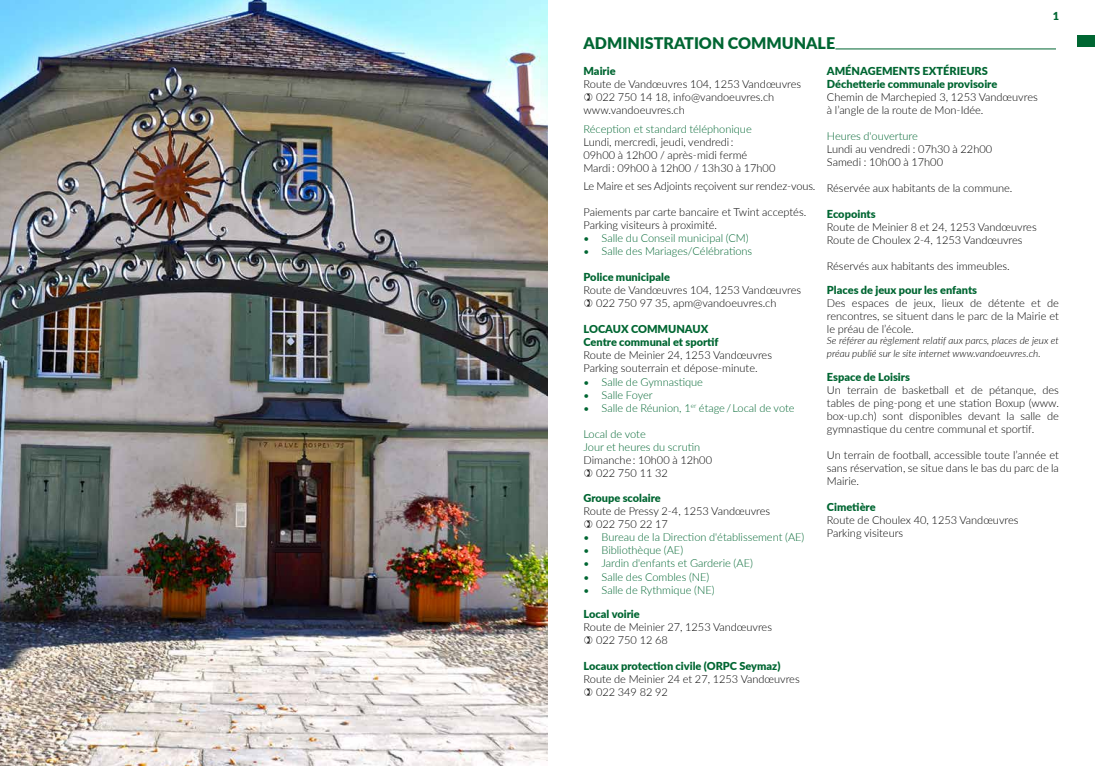
<style>
.page{position:relative;width:1095px;height:766px;background:#fff}
.page>*{position:absolute;margin:0;border:0;box-sizing:border-box;transform-origin:0 0}
.t1{font:900 16px "Lato";color:#006632}
.t2{font:300 11px/13px "Lato";color:#000}
.t3{font:300 11px/13px "Lato";color:#006632}
.t4{font:900 11px/13px "Lato";color:#006632}
.t5{font:italic 300 10px/13px "Lato";color:#000}
.s1{font-weight:400;font-size:10px}
.s2{font-weight:900}
</style>
<div class="page">
<div style="left:1077px;top:35px;width:17px;height:12px;background:#006632"></div>
<hr style="left:835px;top:49px;width:220px;height:1px;background:#006632">
<img style="left:0;top:0;width:547px;height:765px">
<p class="t4" style="left:1052px;top:9px;width:8px">1</p>
<h1 class="t1" style="left:583px;top:31px;width:253px">ADMINISTRATION COMMUNALE</h1>
<p class="t4" style="left:583px;top:64px;width:34px">Mairie</p>
<p class="t2" style="left:583px;top:77px;width:219px">Route de Vandœuvres 104, 1253 Vandœuvres</p>
<p class="t2" style="left:596px;top:90px;width:180px">022 750 14 18, info@vandoeuvres.ch</p>
<p class="t2" style="left:583px;top:103px;width:103px">www.vandoeuvres.ch</p>
<p class="t3" style="left:583px;top:122px;width:170px">Réception et standard téléphonique</p>
<p class="t2" style="left:583px;top:135px;width:193px">Lundi, mercredi, jeudi, vendredi :<br>09h00 à 12h00 / après-midi fermé<br>Mardi : 09h00 à 12h00 / 13h30 à 17h00</p>
<p class="t2" style="left:583px;top:179px;width:233px">Le Maire et ses Adjoints reçoivent sur rendez-vous.</p>
<p class="t2" style="left:583px;top:205px;width:224px">Paiements par carte bancaire et Twint acceptés.<br>Parking visiteurs à proximité.</p>
<p class="t3" style="left:583px;top:231px;width:167px"><span class="s1">•</span> Salle du Conseil municipal (CM)</p>
<p class="t3" style="left:583px;top:244px;width:170px"><span class="s1">•</span> Salle des Mariages/Célébrations</p>
<p class="t4" style="left:583px;top:270px;width:88px">Police municipale</p>
<p class="t2" style="left:596px;top:283px;width:207px;text-indent:-12px">Route de Vandœuvres 104, 1253 Vandœuvres<br>022 750 97 35, apm@vandoeuvres.ch</p>
<p class="t4" style="left:583px;top:322px;width:137px">LOCAUX COMMUNAUX<br>Centre communal et sportif</p>
<p class="t2" style="left:583px;top:348px;width:190px">Route de Meinier 24, 1253 Vandœuvres<br>Parking souterrain et dépose-minute.</p>
<p class="t3" style="left:583px;top:375px;width:121px"><span class="s1">•</span> Salle de Gymnastique</p>
<p class="t3" style="left:583px;top:388px;width:71px"><span class="s1">•</span> Salle Foyer</p>
<p class="t3" style="left:583px;top:401px;width:212px"><span class="s1">•</span> Salle de Réunion, 1<sup>er</sup> étage / Local de vote</p>
<p class="t3" style="left:583px;top:427px;width:118px">Local de vote<br>Jour et heures du scrutin</p>
<p class="t2" style="left:596px;top:453px;width:117px;text-indent:-12px">Dimanche : 10h00 à 12h00<br>022 750 11 32</p>
<p class="t4" style="left:583px;top:490px;width:79px">Groupe scolaire</p>
<p class="t2" style="left:596px;top:503px;width:176px;text-indent:-12px">Route de Pressy 2-4, 1253 Vandœuvres<br>022 750 22 17</p>
<p class="t3" style="left:583px;top:530px;width:222px"><span class="s1">•</span> Bureau de la Direction d'établissement (AE)</p>
<p class="t3" style="left:583px;top:543px;width:101px"><span class="s1">•</span> Bibliothèque (AE)</p>
<p class="t3" style="left:583px;top:556px;width:171px"><span class="s1">•</span> Jardin d'enfants et Garderie (AE)</p>
<p class="t3" style="left:583px;top:569px;width:127px"><span class="s1">•</span> Salle des Combles (NE)</p>
<p class="t3" style="left:583px;top:577px;width:132px;line-height:24px"><span class="s1">•</span> Salle de Rythmique (NE)<br><span class="s2">Local voirie</span></p>
<p class="t2" style="left:596px;top:619px;width:177px;text-indent:-12px">Route de Meinier 27, 1253 Vandœuvres<br>022 750 12 68</p>
<p class="t4" style="left:583px;top:658px;width:198px">Locaux protection civile (ORPC Seymaz)</p>
<p class="t2" style="left:596px;top:671px;width:205px;text-indent:-12px">Route de Meinier 24 et 27, 1253 Vandœuvres<br>022 349 82 92</p>
<p class="t4" style="left:826px;top:64px;width:172px">AMÉNAGEMENTS EXTÉRIEURS<br>Déchetterie communale provisoire</p>
<p class="t2" style="left:826px;top:90px;width:212px">Chemin de Marchepied 3, 1253 Vandœuvres à l’angle de la route de Mon-Idée.</p>
<p class="t3" style="left:826px;top:129px;width:92px">Heures d'ouverture</p>
<p class="t2" style="left:826px;top:142px;width:167px">Lundi au vendredi : 07h30 à 22h00<br>Samedi : 10h00 à 17h00</p>
<p class="t2" style="left:826px;top:181px;width:187px">Réservée aux habitants de la commune.</p>
<p class="t4" style="left:826px;top:207px;width:50px">Ecopoints</p>
<p class="t2" style="left:826px;top:220px;width:211px">Route de Meinier 8 et 24, 1253 Vandœuvres<br>Route de Choulex 2-4, 1253 Vandœuvres</p>
<p class="t2" style="left:826px;top:259px;width:184px">Réservés aux habitants des immeubles.</p>
<p class="t4" style="left:826px;top:283px;width:152px">Places de jeux pour les enfants</p>
<p class="t2" style="left:826px;top:296px;width:233px;text-align:justify">Des espaces de jeux, lieux de détente et de rencontres, se situent dans le parc de la Mairie et le préau de l’école.</p>
<p class="t5" style="left:826px;top:333px;width:233px">Se référer au règlement relatif aux parcs, places de jeux et préau publié sur le site internet www.vandoeuvres.ch.</p>
<p class="t4" style="left:826px;top:370px;width:84px">Espace de Loisirs</p>
<p class="t2" style="left:826px;top:383px;width:233px;text-align:justify">Un terrain de basketball et de pétanque, des tables de ping-pong et une station Boxup (www. box-up.ch) sont disponibles devant la salle de gymnastique du centre communal et sportif.</p>
<p class="t2" style="left:826px;top:448px;width:233px;text-align:justify">Un terrain de football, accessible toute l’année et sans réservation, se situe dans le bas du parc de la Mairie.</p>
<p class="t4" style="left:826px;top:500px;width:50px">Cimetière</p>
<p class="t2" style="left:826px;top:513px;width:193px">Route de Choulex 40, 1253 Vandœuvres<br>Parking visiteurs</p>
</div>
